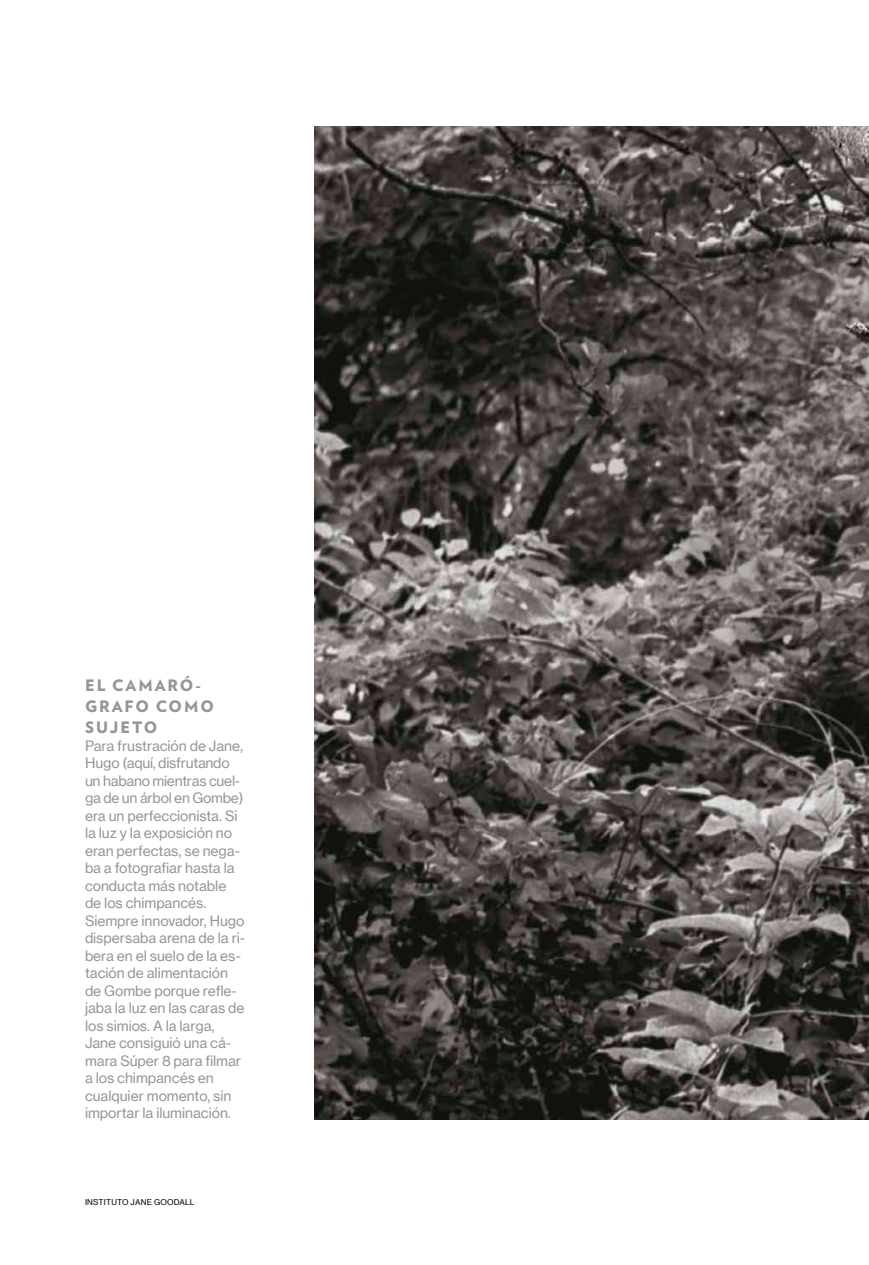
<style>
.page{position:relative;width:869px;height:1265px;background:#fff}
.page>*{position:absolute;margin:0;border:0;box-sizing:border-box;transform-origin:0 0}
.t1{font:900 15.75px/21px "Verlag";letter-spacing:.125em;color:#95969a}
.t2{font:14px/17.5px "N Haas Grotesk TX Pro 55 Rg";letter-spacing:-.005em;color:#95969a}
.t3{font:7.88px "N Haas Grotesk TX Pro 55 Rg";letter-spacing:.02em;color:#000}
</style>
<div class="page">
<img style="left:315px;top:127px;width:553px;height:993px">
<p class="t1" style="left:85px;top:674px;width:130px">EL CAMARÓ-<br>GRAFO COMO<br>SUJETO</p>
<p class="t2" style="left:85px;top:737px;width:162px">Para frustración de Jane,<br>Hugo (aquí, disfrutando un habano mientras cuel&shy;ga de un árbol en Gombe) era un perfeccionista. Si la luz y la exposición no eran perfectas, se nega&shy;ba a fotografiar hasta la conducta más notable de los chimpancés.<br>Siempre innovador, Hugo dispersaba arena de la ri&shy;bera en el suelo de la es&shy;tación de alimentación de Gombe porque refle&shy;jaba la luz en las caras de los simios. A la larga,<br>Jane consiguió una cá&shy;mara Súper 8 para filmar a los chimpancés en cualquier momento, sin importar la iluminación.</p>
<p class="t3" style="left:85px;top:1197px;width:111px">INSTITUTO JANE GOODALL</p>
</div>
